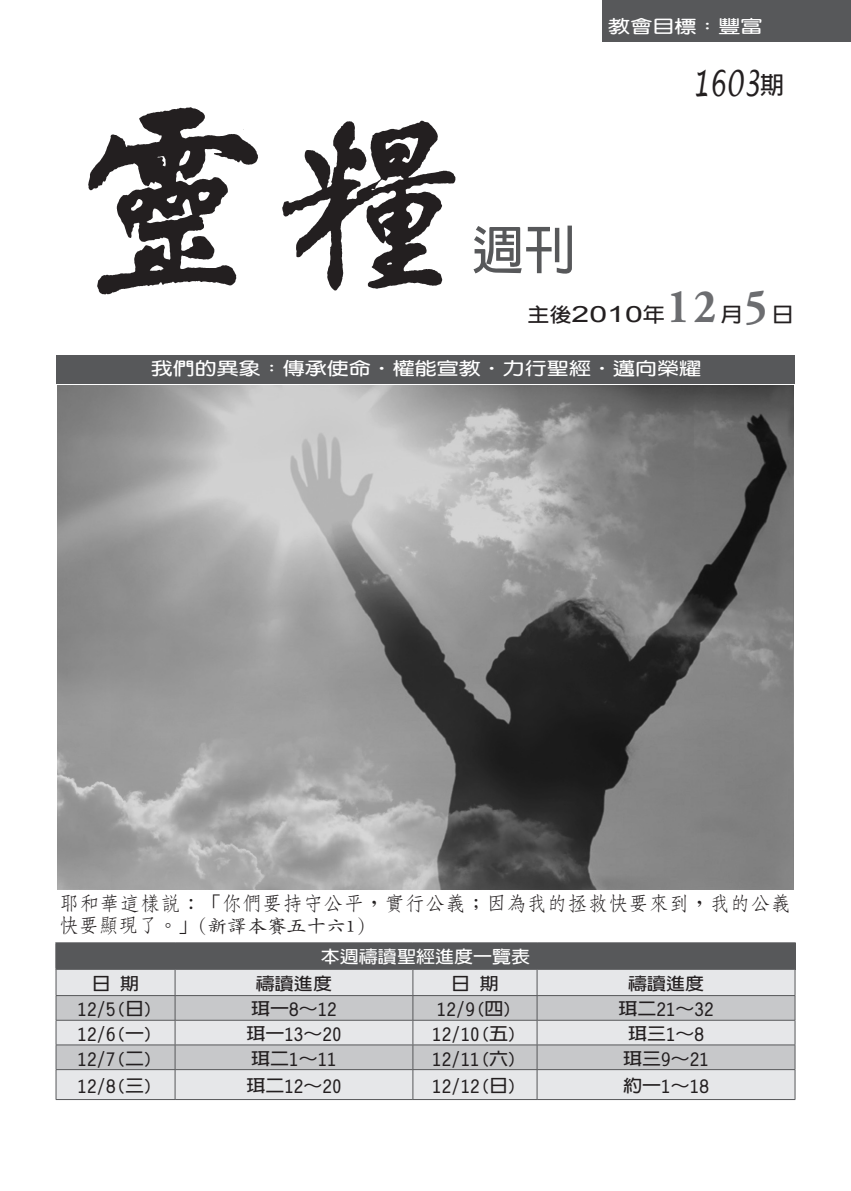
<style>
.page{position:relative;width:851px;height:1191px;background:#fff}
.page>*{position:absolute;margin:0;border:0;box-sizing:border-box;transform-origin:0 0}
.t1{font:700 52px "New Gothic";color:#57585a}
.t2{font:700 48px "Adobe Garamond";color:#6c6d70;scale:.9 1}
.t3{font:italic 36px "Lucida Handwriting";color:#231f20;scale:.7 1}
.t4{font:22.4px "Arial";color:#231f20;scale:1.43 1}
.t5{font:500 20px "Nan Sung";letter-spacing:.015em;color:#231f20}
.t6{font:700 19.8px "New Gothic";color:#231f20;scale:1.11 1}
.t7{font:500 18px "Zen Kai";letter-spacing:-.01em;color:#231f20;scale:1.11 1}
.t8{font:700 17.6px "Yen Round";color:#fff;scale:1.25 1}
.t9{font:700 17px "New Gothic";color:#231f20;scale:1.11 1}
.t10{font:700 17px "New Gothic";color:#fff;scale:1.11 1}
.s1{font-family:"New Gothic";font-weight:700;font-style:normal;font-size:24px}
.s2{font-family:"New Gothic";font-weight:700;font-size:19.8px}
.s3{font-family:"Nan Sung";font-size:20px}
.s4{font-family:"Nan Sung"}
</style>
<div class="page">
<div style="left:602px;top:0;width:248px;height:42px;background:#57585a"></div>
<div style="left:57px;top:355px;width:738px;height:28px;background:#57585a"></div>
<img style="left:88px;top:107px;width:368px;height:188px">
<div style="left:56px;top:943px;width:738px;height:26px;background:#57585a"></div>
<div style="left:57px;top:969px;width:737px;height:130px;background:#e6e7e9"></div>
<svg style="left:57px;top:996px;width:737px;height:73px;background:#cfd0d2"></svg>
<hr style="left:55px;top:942px;width:120px;height:1px;background:#57585a">
<hr style="left:55px;top:943px;width:2px;height:25px;background:#57585a">
<hr style="left:175px;top:942px;width:238px;height:1px;background:#57585a">
<hr style="left:413px;top:942px;width:124px;height:1px;background:#57585a">
<hr style="left:537px;top:942px;width:258px;height:1px;background:#57585a">
<hr style="left:55px;top:968px;width:120px;height:1px;background:#57585a">
<hr style="left:56px;top:995px;width:119px;height:1px;background:#57585a">
<hr style="left:175px;top:995px;width:238px;height:1px;background:#57585a">
<hr style="left:413px;top:995px;width:124px;height:1px;background:#57585a">
<hr style="left:537px;top:995px;width:258px;height:1px;background:#57585a">
<hr style="left:56px;top:1020px;width:119px;height:1px;background:#57585a">
<hr style="left:175px;top:1020px;width:238px;height:1px;background:#57585a">
<hr style="left:413px;top:1020px;width:124px;height:1px;background:#57585a">
<hr style="left:537px;top:1020px;width:258px;height:1px;background:#57585a">
<hr style="left:56px;top:1044px;width:119px;height:1px;background:#57585a">
<hr style="left:175px;top:1044px;width:238px;height:1px;background:#57585a">
<hr style="left:413px;top:1044px;width:124px;height:1px;background:#57585a">
<hr style="left:537px;top:1044px;width:258px;height:1px;background:#57585a">
<hr style="left:56px;top:1069px;width:119px;height:1px;background:#57585a">
<svg style="left:56px;top:969px;width:1px;height:130px"></svg>
<hr style="left:175px;top:1069px;width:238px;height:1px;background:#57585a">
<svg style="left:175px;top:969px;width:1px;height:130px"></svg>
<hr style="left:413px;top:1069px;width:124px;height:1px;background:#57585a">
<svg style="left:412px;top:969px;width:1px;height:130px"></svg>
<hr style="left:537px;top:1069px;width:258px;height:1px;background:#57585a">
<svg style="left:536px;top:969px;width:1px;height:130px"></svg>
<svg style="left:794px;top:943px;width:1px;height:156px"></svg>
<hr style="left:56px;top:1099px;width:119px;height:1px;background:#57585a">
<hr style="left:175px;top:1099px;width:238px;height:1px;background:#57585a">
<hr style="left:413px;top:1099px;width:124px;height:1px;background:#57585a">
<hr style="left:537px;top:1099px;width:258px;height:1px;background:#57585a">
<img style="left:57px;top:385px;width:736px;height:504px">
<p class="t8" style="left:608px;top:18px;width:125px">教會目標：豐富</p>
<h1 class="t1" style="left:472px;top:224px;width:105px">週刊</h1>
<h3 class="t3" style="left:692px;top:61px;width:133px">1603<span class="s1">期</span></h3>
<h2 class="t2" style="left:744px;top:281px;width:26px">5</h2>
<h2 class="t2" style="left:667px;top:281px;width:56px">12</h2>
<h3 class="t4" style="left:527px;top:301px;width:97px"><span class="s2">主後</span>2010<span class="s2">年</span></h3>
<p class="t6" style="left:720px;top:304px;width:21px">月</p>
<p class="t6" style="left:771px;top:304px;width:21px">日</p>
<p class="t8" style="left:151px;top:360px;width:441px">我們的異象：傳承使命·權能宣教·力行聖經·邁向榮耀</p>
<p class="t5" style="left:59px;top:893px;width:733px">耶和華這樣說：「你們要持守公平，實行公義；因為我的拯救快要來到，我的公義</p>
<p class="t7" style="left:59px;top:917px;width:277px"><span class="s3">快要顯現了。」</span><span class="s4">(</span>新譯本賽五十六1<span class="s4">)</span></p>
<p class="t10" style="left:321px;top:947px;width:190px">本週禱讀聖經進度一覽表</p>
<p class="t9" style="left:92px;top:975px;width:44px">日 期</p>
<p class="t9" style="left:256px;top:975px;width:70px">禱讀進度</p>
<p class="t9" style="left:451px;top:975px;width:44px">日 期</p>
<p class="t9" style="left:628px;top:975px;width:70px">禱讀進度</p>
<p class="t9" style="left:77px;top:1000px;width:70px">12/5(日)</p>
<p class="t9" style="left:251px;top:1000px;width:79px">珥一8∼12</p>
<p class="t9" style="left:437px;top:1000px;width:70px">12/9(四)</p>
<p class="t9" style="left:618px;top:1000px;width:87px">珥二21∼32</p>
<p class="t9" style="left:77px;top:1025px;width:70px">12/6(一)</p>
<p class="t9" style="left:246px;top:1025px;width:87px">珥一13∼20</p>
<p class="t9" style="left:432px;top:1025px;width:79px">12/10(五)</p>
<p class="t9" style="left:628px;top:1025px;width:70px">珥三1∼8</p>
<p class="t9" style="left:77px;top:1049px;width:70px">12/7(二)</p>
<p class="t9" style="left:251px;top:1049px;width:79px">珥二1∼11</p>
<p class="t9" style="left:432px;top:1049px;width:79px">12/11(六)</p>
<p class="t9" style="left:623px;top:1049px;width:79px">珥三9∼21</p>
<p class="t9" style="left:77px;top:1076px;width:70px">12/8(三)</p>
<p class="t9" style="left:246px;top:1076px;width:87px">珥二12∼20</p>
<p class="t9" style="left:432px;top:1076px;width:79px">12/12(日)</p>
<p class="t9" style="left:623px;top:1076px;width:79px">約一1∼18</p>
</div>
